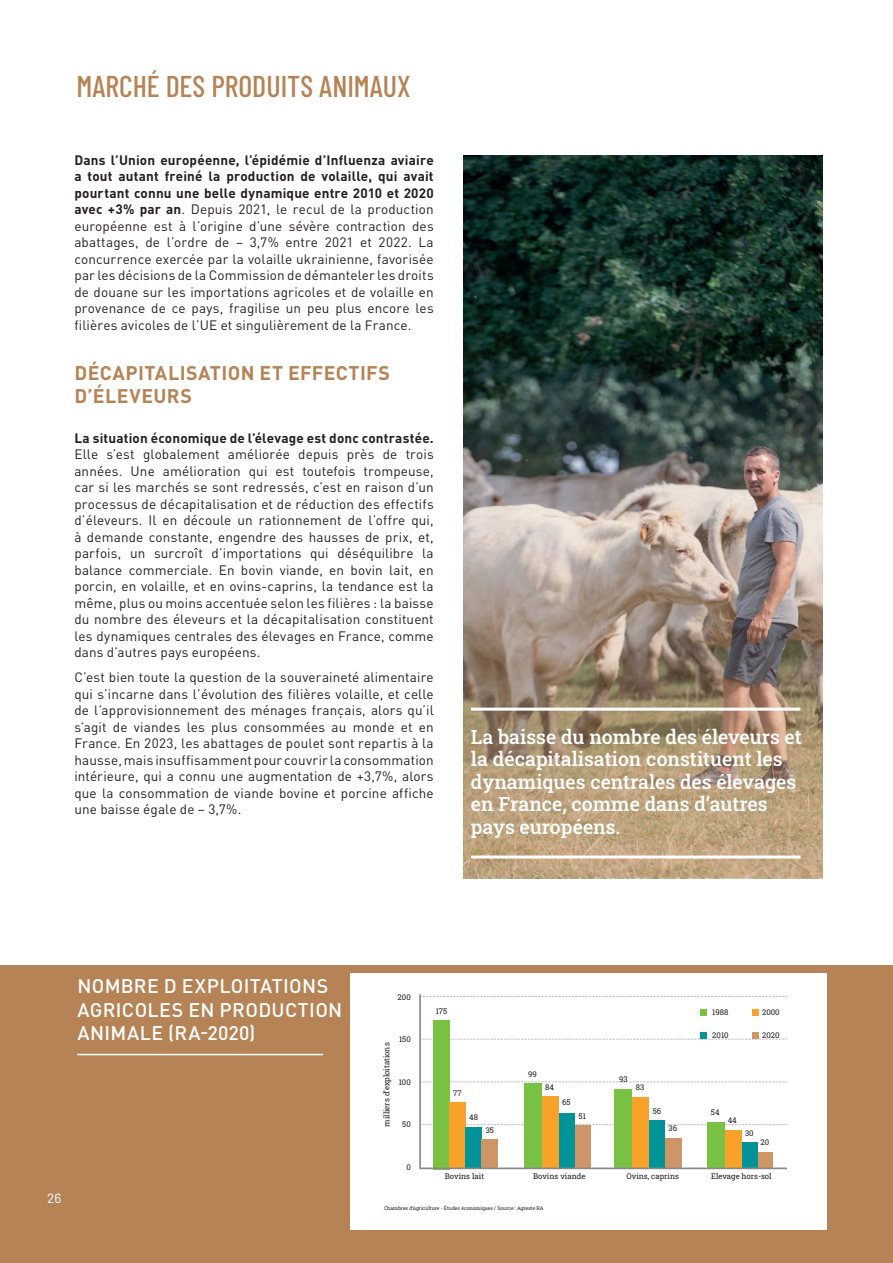
<style>
.page{position:relative;width:893px;height:1263px;background:#fff}
.page>*{position:absolute;margin:0;border:0;box-sizing:border-box;transform-origin:0 0}
.t1{font:500 30px "Barlow Condensed";color:#b58355}
.t2{font:19.5px/22.5px "Roboto Slab";color:#fff}
.t3{font:500 19.5px/23.4px "DIN Pro";letter-spacing:.015em;color:#fff}
.t4{font:700 19.5px/23.4px "DIN Pro";letter-spacing:.02em;color:#b58355}
.t5{font:13.5px/16.5px "DIN Pro";letter-spacing:.01em;color:#231f20;text-align:justify}
.t6{font:700 13.5px "DIN Pro";letter-spacing:.01em;color:#231f20}
.t7{font:13.5px "Barlow";color:#fff}
.t8{font:7.8px "Roboto Slab";color:#231f20}
.t9{font:5.1px "Roboto Slab";color:#231f20}
.s1{font-weight:700}
</style>
<div class="page">
<img style="left:463px;top:155px;width:360px;height:723px">
<div style="left:0;top:965px;width:893px;height:298px;background:#b58355"></div>
<div style="left:350px;top:973px;width:476px;height:256px;background:#fff"></div>
<svg style="left:419px;top:994px;width:368px;height:176px"></svg>
<hr style="left:471px;top:708px;width:329px;height:3px;background:#fff">
<hr style="left:471px;top:855px;width:329px;height:3px;background:#fff">
<hr style="left:77px;top:1054px;width:246px;height:1px;background:#fff">
<h1 class="t1" style="left:77px;top:65px;width:336px">MARCHÉ DES PRODUITS ANIMAUX</h1>
<p class="t5" style="left:74px;top:150px;width:361px"><span class="s1">Dans l’Union européenne, l’épidémie d’Influenza aviaire a tout autant freiné la production de volaille, qui avait pourtant connu une belle dynamique entre 2010 et 2020 avec +3% par an</span>. Depuis 2021, le recul de la production européenne est à l’origine d’une sévère contraction des abattages, de l’ordre de – 3,7% entre 2021 et 2022. La concurrence exercée par la volaille ukrainienne, favorisée par les décisions de la Commission de démanteler les droits de douane sur les importations agricoles et de volaille en provenance de ce pays, fragilise un peu plus encore les filières avicoles de l’UE et singulièrement de la France.</p>
<h2 class="t4" style="left:75px;top:358px;width:317px">DÉCAPITALISATION ET EFFECTIFS<br>D’ÉLEVEURS</h2>
<p class="t6" style="left:74px;top:427px;width:361px">La situation économique de l’élevage est donc contrastée.</p>
<p class="t5" style="left:74px;top:445px;width:361px">Elle s’est globalement améliorée depuis près de trois années. Une amélioration qui est toutefois trompeuse, car si les marchés se sont redressés, c’est en raison d’un processus de décapitalisation et de réduction des effectifs d’éleveurs. Il en découle un rationnement de l’offre qui, à demande constante, engendre des hausses de prix, et, parfois, un surcroît d’importations qui déséquilibre la balance commerciale. En bovin viande, en bovin lait, en porcin, en volaille, et en ovins-caprins, la tendance est la même, plus ou moins accentuée selon les filières : la baisse du nombre des éleveurs et la décapitalisation constituent les dynamiques centrales des élevages en France, comme dans d’autres pays européens.</p>
<p class="t5" style="left:74px;top:668px;width:361px">C’est bien toute la question de la souveraineté alimentaire qui s’incarne dans l’évolution des filières volaille, et celle de l’approvisionnement des ménages français, alors qu’il s’agit de viandes les plus consommées au monde et en France. En 2023, les abattages de poulet sont repartis à la hausse, mais insuffisamment pour couvrir la consommation intérieure, qui a connu une augmentation de +3,7%, alors que la consommation de viande bovine et porcine affiche une baisse égale de – 3,7%.</p>
<h2 class="t2" style="left:471px;top:725px;width:332px">La baisse du nombre des éleveurs et la décapitalisation constituent les dynamiques centrales des élevages en France, comme dans d’autres pays européens.</h2>
<h2 class="t3" style="left:77px;top:972px;width:266px">NOMBRE D EXPLOITATIONS<br>AGRICOLES EN PRODUCTION<br>ANIMALE (RA-2020)</h2>
<p class="t7" style="left:47px;top:1188px;width:16px">26</p>
<p class="t8" style="left:398px;top:991px;width:15px">200</p>
<p class="t8" style="left:399px;top:1034px;width:13px">150</p>
<p class="t8" style="left:399px;top:1077px;width:14px">100</p>
<p class="t8" style="left:402px;top:1119px;width:10px">50</p>
<p class="t8" style="left:406px;top:1162px;width:6px">0</p>
<p class="t8" style="left:381px;top:1127px;width:86px;rotate:-90deg">milliers d’exploitations</p>
<p class="t8" style="left:436px;top:1005px;width:13px">175</p>
<p class="t8" style="left:453px;top:1087px;width:10px">77</p>
<p class="t8" style="left:528px;top:1068px;width:10px">99</p>
<p class="t8" style="left:545px;top:1081px;width:10px">84</p>
<p class="t8" style="left:562px;top:1097px;width:10px">65</p>
<p class="t8" style="left:469px;top:1112px;width:10px">48</p>
<p class="t8" style="left:579px;top:1111px;width:9px">51</p>
<p class="t8" style="left:486px;top:1125px;width:10px">35</p>
<p class="t8" style="left:712px;top:1007px;width:18px">1988</p>
<p class="t8" style="left:712px;top:1030px;width:18px">2010</p>
<p class="t8" style="left:762px;top:1007px;width:19px">2000</p>
<p class="t8" style="left:762px;top:1030px;width:19px">2020</p>
<p class="t8" style="left:619px;top:1074px;width:10px">93</p>
<p class="t8" style="left:636px;top:1082px;width:10px">83</p>
<p class="t8" style="left:653px;top:1106px;width:10px">56</p>
<p class="t8" style="left:711px;top:1107px;width:10px">54</p>
<p class="t8" style="left:668px;top:1123px;width:10px">36</p>
<p class="t8" style="left:728px;top:1115px;width:11px">44</p>
<p class="t8" style="left:745px;top:1127px;width:10px">30</p>
<p class="t8" style="left:761px;top:1137px;width:10px">20</p>
<p class="t8" style="left:445px;top:1171px;width:41px">Bovins lait</p>
<p class="t8" style="left:533px;top:1171px;width:54px">Bovins viande</p>
<p class="t8" style="left:627px;top:1171px;width:54px">Ovins, caprins</p>
<p class="t8" style="left:711px;top:1171px;width:62px">Elevage hors-sol</p>
<p class="t9" style="left:384px;top:1205px;width:161px">Chambres d’agriculture - Études économiques / Source : Agreste RA</p>
</div>
